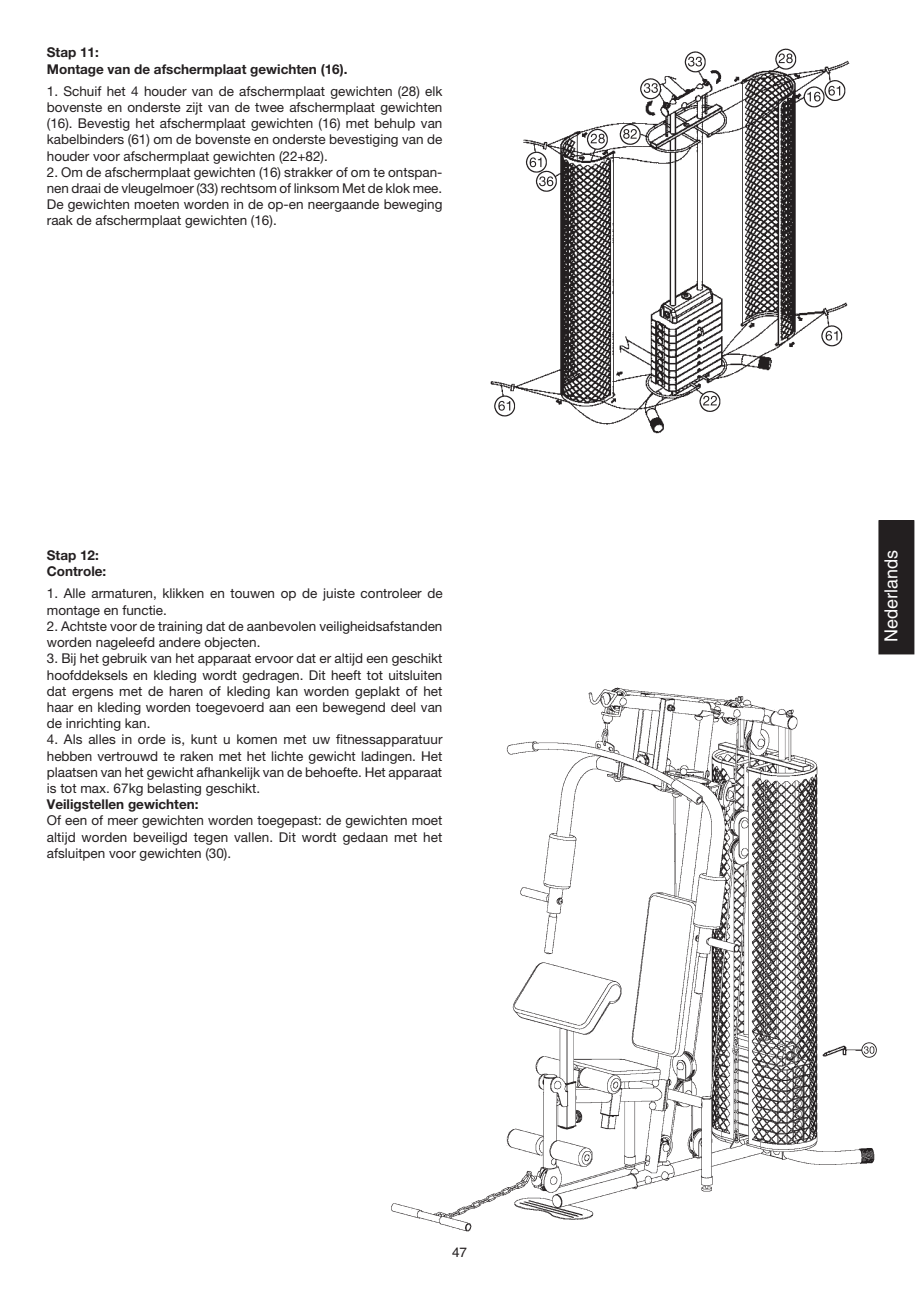
<style>
.page{position:relative;width:919px;height:1289px;background:#fff}
.page>*{position:absolute;margin:0;border:0;box-sizing:border-box;transform-origin:0 0}
.t1{font:18px "Helvetica";color:#fff}
.t2{font:13.5px/16.2px "Helvetica Neue";color:#231f20;text-align:justify}
.t3{font:700 13.5px/16.2px "Helvetica Neue";color:#231f20}
.t4{font:13.5px "Helvetica";color:#231f20}
</style>
<div class="page">
<div style="left:878px;top:520px;width:35px;height:134px;background:#231f20"></div>
<div style="left:878px;top:520px;width:36px;height:134px;border:1px solid #231f20"></div>
<img style="left:490px;top:48px;width:360px;height:386px">
<img style="left:391px;top:687px;width:486px;height:545px">
<p class="t3" style="left:47px;top:44px;width:302px">Stap 11:<br>Montage van de afschermplaat gewichten (16).</p>
<p class="t2" style="left:47px;top:83px;width:397px">1. Schuif het 4 houder van de afschermplaat gewichten (28) elk bovenste en onderste zijt van de twee afschermplaat gewichten (16). Bevestig het afschermplaat gewichten (16) met behulp van kabelbinders (61) om de bovenste en onderste bevestiging van de houder voor afschermplaat gewichten (22+82).</p>
<p class="t2" style="left:47px;top:164px;width:397px">2. Om de afschermplaat gewichten (16) strakker of om te ontspan&shy;nen draai de vleugelmoer (33) rechtsom of linksom Met de klok mee.<br>De gewichten moeten worden in de op-en neergaande beweging raak de afschermplaat gewichten (16).</p>
<p class="t3" style="left:47px;top:547px;width:61px">Stap 12:<br>Controle:</p>
<p class="t2" style="left:47px;top:585px;width:397px">1. Alle armaturen, klikken en touwen op de juiste controleer de montage en functie.</p>
<p class="t2" style="left:47px;top:617px;width:397px">2. Achtste voor de training dat de aanbevolen veiligheidsafstanden worden nageleefd andere objecten.</p>
<p class="t2" style="left:47px;top:650px;width:397px">3. Bij het gebruik van het apparaat ervoor dat er altijd een geschikt hoofddeksels en kleding wordt gedragen. Dit heeft tot uitsluiten dat ergens met de haren of kleding kan worden geplakt of het haar en kleding worden toegevoerd aan een bewegend deel van de inrichting kan.</p>
<p class="t2" style="left:47px;top:731px;width:397px">4. Als alles in orde is, kunt u komen met uw fitnessapparatuur hebben vertrouwd te raken met het lichte gewicht ladingen. Het plaatsen van het gewicht afhankelijk van de behoefte. Het apparaat is tot max. 67kg belasting geschikt.</p>
<p class="t3" style="left:47px;top:796px;width:153px">Veiligstellen gewichten:</p>
<p class="t2" style="left:47px;top:812px;width:397px">Of een of meer gewichten worden toegepast: de gewichten moet altijd worden beveiligd tegen vallen. Dit wordt gedaan met het afsluitpen voor gewichten (30).</p>
<p class="t4" style="left:452px;top:1244px;width:17px">47</p>
<h1 class="t1" style="left:880px;top:642px;width:94px;rotate:-90deg">Nederlands</h1>
</div>
